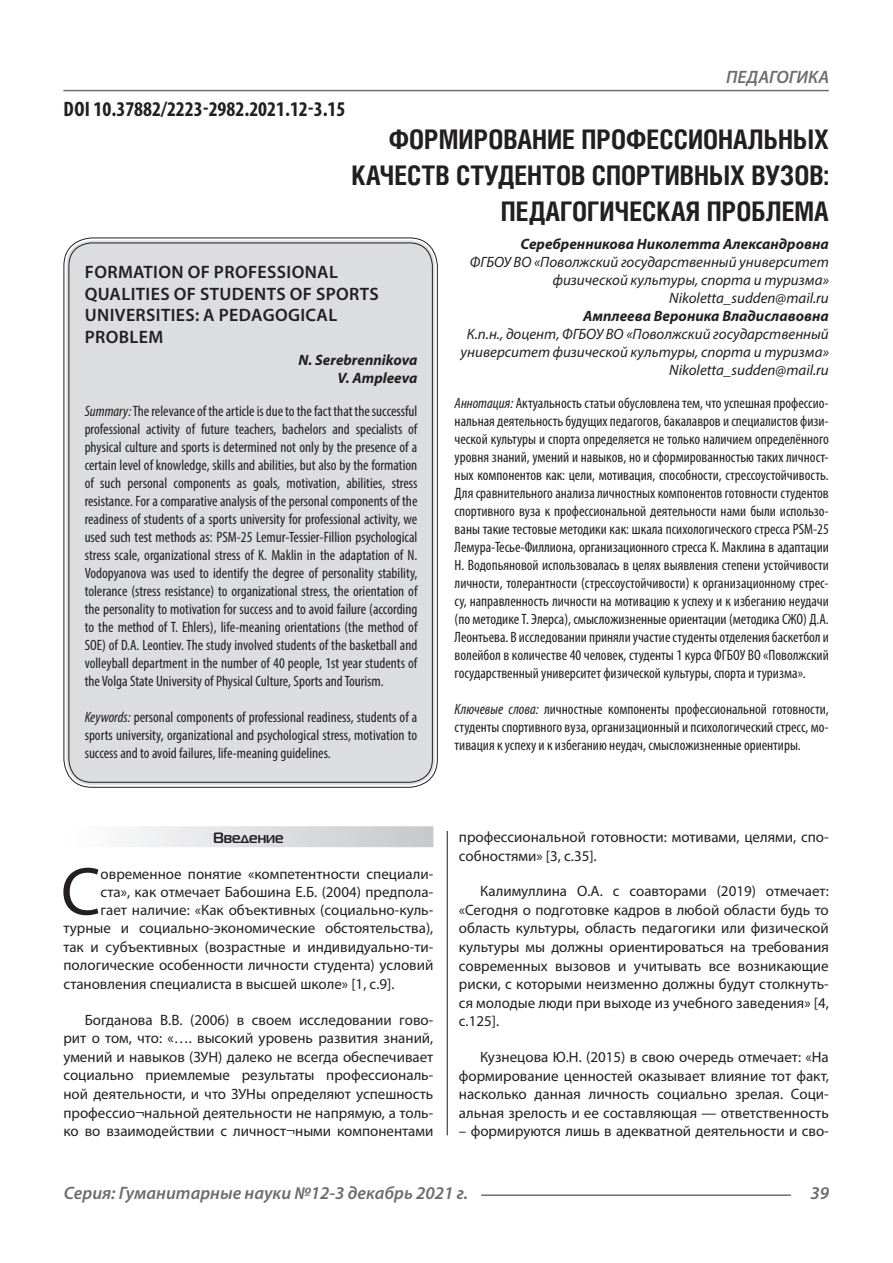
<style>
.page{position:relative;width:893px;height:1263px;background:#fff}
.page>*{position:absolute;margin:0;border:0;box-sizing:border-box;transform-origin:0 0}
.Статья_текст_первый{font:68.4px "Myriad Pro";color:#231f20}
.Статья_название{font:700 27px/36px "Helios Cond C";color:#231f20;text-align:right}
.ДОИ{font:700 condensed 21px "Myriad Pro";color:#231f20}
.Статья_название_англ{font:600 18px/21.6px "Myriad Pro";letter-spacing:.02em;color:#231f20}
.t1{font:italic 600 18px "Myriad Pro";color:#6c6d70}
.Статья_аннотация_тек{font:condensed 15px/18px "Myriad Pro";color:#231f20;text-align:justify}
.Статья_аннотация_анг{font:condensed 15px/18px "Myriad Pro";color:#231f20;text-align:justify}
.Статья_текст{font:15px/18.6px "Myriad Pro";color:#231f20;text-align:justify}
.Статья_текст_первый-2{font:15px "Myriad Pro";color:#231f20}
.Статья_автор_инфо{font:italic 15px/18px "Myriad Pro";color:#231f20;text-align:right}
.Статья_автор_инфо-2{font:italic 700 15px "Myriad Pro";color:#231f20}
.Статья_автор_англ{font:italic 700 15px "Myriad Pro";color:#231f20}
.Статья_подзаголовок{font:700 15px "Magistral C";color:#231f20}
.s1{font-style:italic}
</style>
<div class="page">
<hr style="left:447px;top:128px;width:1px;height:1007px;background:#231f20">
<hr style="left:63px;top:90px;width:766px;height:1px;background:#6c6d70">
<hr style="left:481px;top:1194px;width:310px;height:2px;background:#6c6d70">
<div style="left:443px;top:128px;width:10px;height:703px;background:#fff"></div>
<div style="left:66px;top:240px;width:369px;height:545px;background:#dcdddf;border-radius:26px"></div>
<div style="left:63px;top:826px;width:370px;height:21px;background:linear-gradient(to right,#fefeff,#c6c8ca)"></div>
<p class="ДОИ" style="left:64px;top:96px;width:283px">DOI 10.37882/2223-2982.2021.12-3.15</p>
<p class="t1" style="left:726px;top:66px;width:104px">ПЕДАГОГИКА</p>
<p class="Статья_название" style="left:352px;top:121px;width:479px">ФОРМИРОВАНИЕ ПРОФЕССИОНАЛЬНЫХ<br>КАЧЕСТВ СТУДЕНТОВ СПОРТИВНЫХ ВУЗОВ:<br>ПЕДАГОГИЧЕСКАЯ ПРОБЛЕМА</p>
<p class="Статья_автор_инфо-2" style="left:520px;top:234px;width:310px">Серебренникова Николетта Александровна</p>
<p class="Статья_автор_инфо" style="left:470px;top:252px;width:360px">ФГБОУ ВО «Поволжский государственный университет физической культуры, спорта и туризма»</p>
<p class="Статья_автор_инфо" style="left:669px;top:288px;width:161px">Nikoletta_sudden@mail.ru</p>
<p class="Статья_автор_инфо-2" style="left:583px;top:306px;width:247px">Амплеева Вероника Владиславовна</p>
<p class="Статья_автор_инфо" style="left:461px;top:324px;width:370px;text-align:center">К.п.н., доцент, ФГБОУ ВО «Поволжский государственный университет физической культуры, спорта и туризма»</p>
<p class="Статья_автор_инфо" style="left:669px;top:360px;width:161px">Nikoletta_sudden@mail.ru</p>
<p class="Статья_аннотация_тек" style="left:455px;top:393px;width:376px"><span class="s1">Аннотация:</span> Актуальность статьи обусловлена тем, что успешная профессио&shy;нальная деятельность будущих педагогов, бакалавров и специалистов физи&shy;ческой культуры и спорта определяется не только наличием определённого уровня знаний, умений и навыков, но и сформированностью таких личност&shy;ных компонентов как: цели, мотивация, способности, стрессоустойчивость.<br>Для сравнительного анализа личностных компонентов готовности студентов спортивного вуза к профессиональной деятельности нами были использо&shy;ваны такие тестовые методики как: шкала психологического стресса PSM-25<br>Лемура-Тесье-Филлиона, организационного стресса К. Маклина в адаптации Н. Водопьяновой использовалась в целях выявления степени устойчивости личности, толерантности (стрессоустойчивости) к организационному стрес&shy;су, направленность личности на мотивацию к успеху и к избеганию неудачи (по методике Т. Элерса), смысложизненные ориентации (методика СЖО) Д.А.<br>Леонтьева. В исследовании приняли участие студенты отделения баскетбол и волейбол в количестве 40 человек, студенты 1 курса ФГБОУ ВО «Поволжский государственный университет физической культуры, спорта и туризма».</p>
<p class="Статья_аннотация_тек" style="left:455px;top:699px;width:376px"><span class="s1">Ключевые слова:</span> личностные компоненты профессиональной готовности, студенты спортивного вуза, организационный и психологический стресс, мо&shy;тивация к успеху и к избеганию неудач, смысложизненные ориентиры.</p>
<p class="Статья_название_англ" style="left:85px;top:261px;width:296px">FORMATION OF PROFESSIONAL<br>QUALITIES OF STUDENTS OF SPORTS<br>UNIVERSITIES: A PEDAGOGICAL<br>PROBLEM</p>
<p class="Статья_автор_англ" style="left:299px;top:350px;width:120px">N. Serebrennikova</p>
<p class="Статья_автор_англ" style="left:338px;top:368px;width:81px">V. Ampleeva</p>
<p class="Статья_аннотация_анг" style="left:85px;top:401px;width:334px"><span class="s1">Summary:</span> The relevance of the article is due to the fact that the successful professional activity of future teachers, bachelors and specialists of physical culture and sports is determined not only by the presence of a certain level of knowledge, skills and abilities, but also by the formation of such personal components as goals, motivation, abilities, stress resistance. For a comparative analysis of the personal components of the readiness of students of a sports university for professional activity, we used such test methods as: PSM-25 Lemur-Tessier-Fillion psychological stress scale, organizational stress of K. Maklin in the adaptation of N.<br>Vodopyanova was used to identify the degree of personality stability, tolerance (stress resistance) to organizational stress, the orientation of the personality to motivation for success and to avoid failure (according to the method of T. Ehlers), life-meaning orientations (the method of SOE) of D.A. Leontiev. The study involved students of the basketball and volleyball department in the number of 40 people, 1st year students of the Volga State University of Physical Culture, Sports and Tourism.</p>
<p class="Статья_аннотация_анг" style="left:85px;top:707px;width:334px"><span class="s1">Keywords:</span> personal components of professional readiness, students of a sports university, organizational and psychological stress, motivation to success and to avoid failures, life-meaning guidelines.</p>
<p class="Статья_подзаголовок" style="left:213px;top:829px;width:72px">Введение</p>
<p class="Статья_текст_первый" style="left:61px;top:849px;width:41px">С</p>
<p class="Статья_текст_первый-2" style="left:101px;top:864px;width:334px">овременное понятие «компетентности специали-</p>
<p class="Статья_текст_первый-2" style="left:101px;top:882px;width:334px">ста», как отмечает Бабошина Е.Б. (2004) предпола-</p>
<p class="Статья_текст_первый-2" style="left:101px;top:900px;width:334px">гает наличие: «Как объективных (социально-куль-</p>
<p class="Статья_текст_первый-2" style="left:63px;top:919px;width:371px">турные и социально-экономические обстоятельства),</p>
<p class="Статья_текст_первый-2" style="left:63px;top:937px;width:371px">так и субъективных (возрастные и индивидуально-ти-</p>
<p class="Статья_текст_первый-2" style="left:63px;top:956px;width:371px">пологические особенности личности студента) условий</p>
<p class="Статья_текст_первый-2" style="left:63px;top:975px;width:333px">становления специалиста в высшей школе» [1, с.9].</p>
<p class="Статья_текст" style="left:63px;top:1010px;width:371px;text-indent:21px">Богданова В.В. (2006) в своем исследовании гово&shy;рит о том, что: «…. высокий уровень развития знаний, умений и навыков (ЗУН) далеко не всегда обеспечивает социально приемлемые результаты профессиональ&shy;ной деятельности, и что ЗУНы определяют успешность профессио¬нальной деятельности не напрямую, а толь&shy;ко во взаимодействии с личност¬ными компонентами</p>
<p class="Статья_текст" style="left:459px;top:828px;width:371px">профессиональной готовности: мотивами, целями, спо&shy;собностями» [3, с.35].</p>
<p class="Статья_текст" style="left:459px;top:882px;width:371px;text-indent:21px">Калимуллина О.А. с соавторами (2019) отмечает: «Сегодня о подготовке кадров в любой области будь то область культуры, область педагогики или физической культуры мы должны ориентироваться на требования современных вызовов и учитывать все возникающие риски, с которыми неизменно должны будут столкнуть&shy;ся молодые люди при выходе из учебного заведения» [4, с.125].</p>
<p class="Статья_текст" style="left:459px;top:1047px;width:371px;text-indent:21px">Кузнецова Ю.Н. (2015) в свою очередь отмечает: «На формирование ценностей оказывает влияние тот факт, насколько данная личность социально зрелая. Соци&shy;альная зрелость и ее составляющая — ответственность</p>
<p class="Статья_текст" style="left:459px;top:1122px;width:371px">– формируются лишь в адекватной деятельности и сво-</p>
<p class="t1" style="left:64px;top:1182px;width:406px">Серия: Гуманитарные науки №12-3 декабрь 2021 г.</p>
<p class="t1" style="left:810px;top:1182px;width:20px">39</p>
</div>
